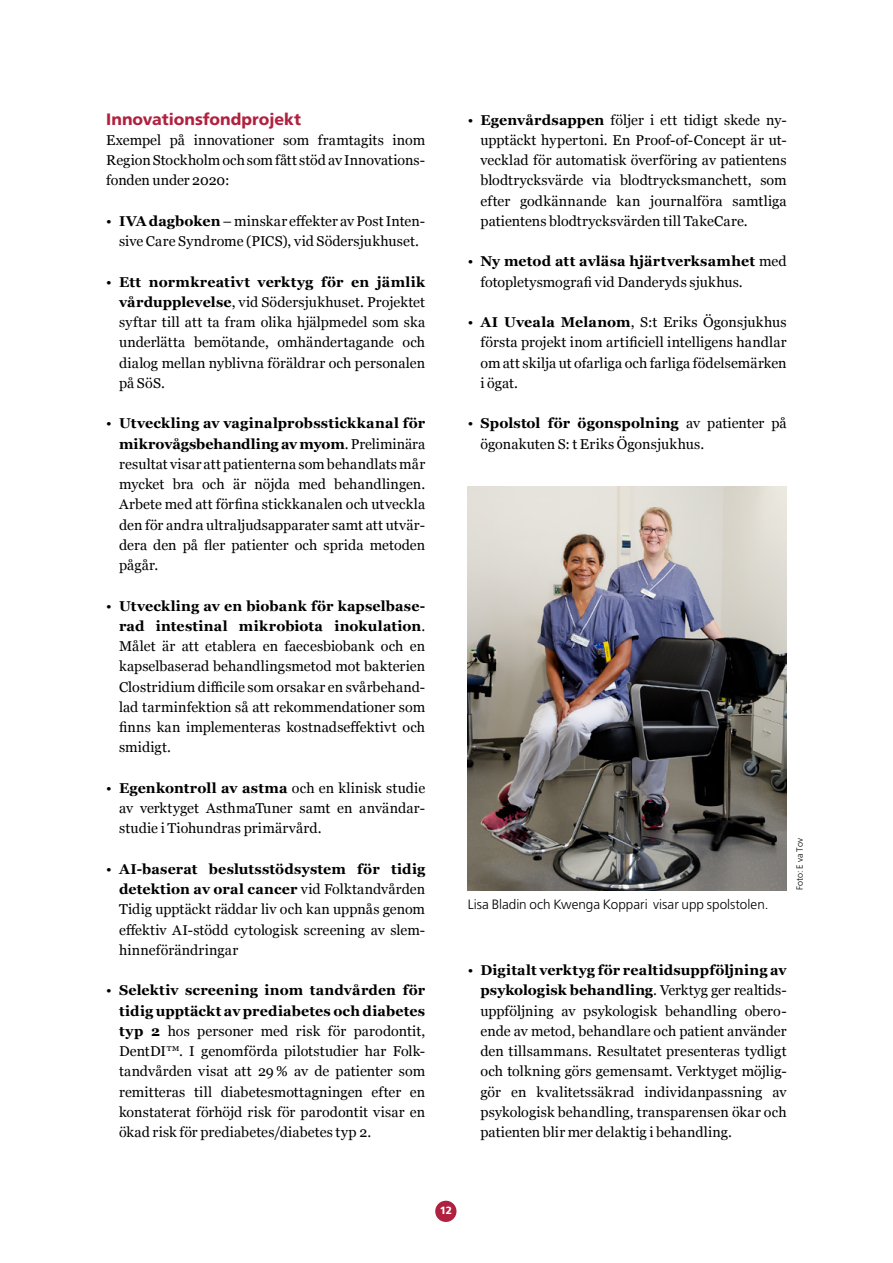
<style>
.page{position:relative;width:893px;height:1263px;background:#fff}
.page>*{position:absolute;margin:0;border:0;box-sizing:border-box;transform-origin:0 0}
.t1{font:800 16.5px "Frutiger SLLOTF";letter-spacing:-.005em;color:#b0213f}
.P_lista{font:14.25px/20.2px "Georgia";letter-spacing:.005em;color:#000;text-align:justify}
.t2{font:300 13.5px "Frutiger SLLOTF";color:#000}
.t3{font:800 10.5px "Frutiger SLLOTF";color:#fff}
.t4{font:300 9px "Frutiger SLLOTF";letter-spacing:.01em;color:#000}
.s1{font-weight:700}
</style>
<div class="page">
<div style="left:435px;top:1201px;width:21px;height:21px;background:#b0213f;border-radius:50%"></div>
<img style="left:468px;top:486px;width:319px;height:404px">
<h2 class="t1" style="left:106px;top:109px;width:196px">Innovationsfondprojekt</h2>
<p class="P_lista" style="left:106px;top:129px;width:320px">Exempel på innovationer som framtagits inom Region Stockholm och som fått stöd av Innovations&shy;fonden under 2020:</p>
<p class="P_lista" style="left:106px;top:210px;width:320px;text-align:center">• <span class="s1">IVA dagboken</span> – minskar effekter av Post Inten&shy;sive Care Syndrome (PICS), vid Södersjukhuset.</p>
<p class="P_lista" style="left:119px;top:271px;width:308px;text-indent:-13px">• <span class="s1">Ett normkreativt verktyg för en jämlik vårdupplevelse</span>, vid Södersjukhuset. Projektet syftar till att ta fram olika hjälpmedel som ska underlätta bemötande, omhändertagande och dialog mellan nyblivna föräldrar och personalen på SöS.</p>
<p class="P_lista" style="left:119px;top:413px;width:308px;text-indent:-13px">• <span class="s1">Utveckling av vaginalprobsstickkanal för mikrovågsbehandling av myom</span>. Preliminära resultat visar att patienterna som behandlats mår mycket bra och är nöjda med behandlingen.<br>Arbete med att förfina stickkanalen och utveckla den för andra ultraljudsapparater samt att utvär&shy;dera den på fler patienter och sprida metoden pågår.</p>
<p class="P_lista" style="left:119px;top:595px;width:308px;text-indent:-13px">• <span class="s1">Utveckling av en biobank för kapselbase&shy;rad intestinal mikrobiota inokulation</span>.<br>Målet är att etablera en faecesbiobank och en kapselbaserad behandlingsmetod mot bakterien Clostridium difficile som orsakar en svårbehand&shy;lad tarminfektion så att rekommendationer som finns kan implementeras kostnadseffektivt och smidigt.</p>
<p class="P_lista" style="left:119px;top:777px;width:308px;text-indent:-13px">• <span class="s1">Egenkontroll av astma</span> och en klinisk studie av verktyget AsthmaTuner samt en användar&shy;studie i Tiohundras primärvård.</p>
<p class="P_lista" style="left:119px;top:858px;width:308px;text-indent:-13px">• <span class="s1">AI-baserat beslutsstödsystem för tidig detektion av oral cancer</span> vid Folktandvården Tidig upptäckt räddar liv och kan uppnås genom effektiv AI-stödd cytologisk screening av slem&shy;hinneförändringar</p>
<p class="P_lista" style="left:119px;top:980px;width:308px;text-indent:-13px">• <span class="s1">Selektiv screening inom tandvården för tidig upptäckt av prediabetes och diabetes typ 2</span> hos personer med risk för parodontit, DentDI™. I genomförda pilotstudier har Folk&shy;tandvården visat att 29 % av de patienter som remitteras till diabetesmottagningen efter en konstaterat förhöjd risk för parodontit visar en ökad risk för prediabetes/diabetes typ 2.</p>
<p class="P_lista" style="left:480px;top:109px;width:308px;text-indent:-13px">• <span class="s1">Egenvårdsappen</span> följer i ett tidigt skede ny&shy;upptäckt hypertoni. En Proof-of-Concept är ut&shy;vecklad för automatisk överföring av patientens blodtrycksvärde via blodtrycksmanchett, som efter godkännande kan journalföra samtliga patientens blodtrycksvärden till TakeCare.</p>
<p class="P_lista" style="left:480px;top:251px;width:308px;text-indent:-13px">• <span class="s1">Ny metod att avläsa hjärtverksamhet</span> med fotopletysmografi vid Danderyds sjukhus.</p>
<p class="P_lista" style="left:480px;top:311px;width:308px;text-indent:-13px">• <span class="s1">AI Uveala Melanom</span>, S:t Eriks Ögonsjukhus första projekt inom artificiell intelligens handlar om att skilja ut ofarliga och farliga födelsemärken i ögat.</p>
<p class="P_lista" style="left:480px;top:413px;width:308px;text-indent:-13px">• <span class="s1">Spolstol för ögonspolning</span> av patienter på ögonakuten S: t Eriks Ögonsjukhus.</p>
<p class="t2" style="left:468px;top:897px;width:302px">Lisa Bladin och Kwenga Koppari visar upp spolstolen.</p>
<p class="t4" style="left:795px;top:890px;width:53px;rotate:-90deg">Foto: E va Tov</p>
<p class="P_lista" style="left:480px;top:959px;width:308px;text-indent:-13px">• <span class="s1">Digitalt verktyg för realtidsuppföljning av psykologisk behandling</span>. Verktyg ger realtids&shy;uppföljning av psykologisk behandling obero&shy;ende av metod, behandlare och patient använder den tillsammans. Resultatet presenteras tydligt och tolkning görs gemensamt. Verktyget möjlig&shy;gör en kvalitetssäkrad individanpassning av psykologisk behandling, transparensen ökar och patienten blir mer delaktig i behandling.</p>
<p class="t3" style="left:440px;top:1204px;width:14px">12</p>
</div>
